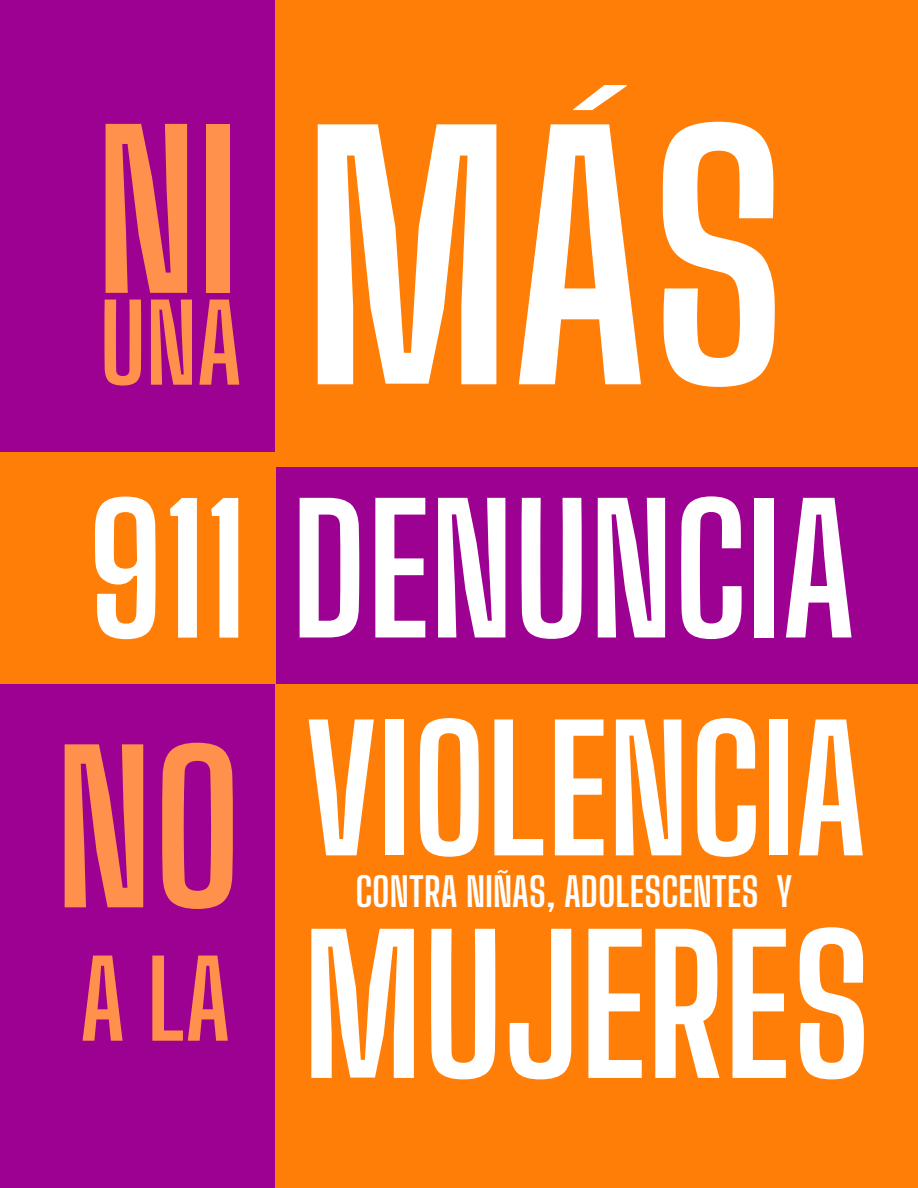
<style>
.page{position:relative;width:918px;height:1188px;background:#9d0191}
.page>*{position:absolute;margin:0;border:0;box-sizing:border-box;transform-origin:0 0}
.t1{font:700 324.9px "Big Shoulders Display";color:#fff}
.t2{font:700 203.7px "Big Shoulders Display";color:#ff914d}
.t3{font:700 186.45px "Big Shoulders Display";color:#fff}
.t4{font:700 174.6px "Big Shoulders Display";color:#fff}
.t5{font:700 169.8px "Big Shoulders Display";color:#fff}
.t6{font:700 106.35px "Big Shoulders Display";color:#ff914d}
.t7{font:700 39.9px "Big Shoulders Display";color:#fff}
</style>
<div class="page">
<div style="left:275px;top:0;width:643px;height:467px;background:#ff7e07"></div>
<div style="left:0;top:452px;width:275px;height:232px;background:#ff7e07"></div>
<div style="left:275px;top:684px;width:643px;height:504px;background:#ff7e07"></div>
<h3 class="t6" style="left:96px;top:280px;width:147px"><sup>NI</sup>UNA</h3>
<h1 class="t1" style="left:303px;top:65px;width:489px">MÁS</h1>
<h3 class="t4" style="left:87px;top:466px;width:770px">911 DENUNCIA</h3>
<h2 class="t2" style="left:55px;top:707px;width:188px">NO</h2>
<h3 class="t6" style="left:80px;top:936px;width:151px">ALA</h3>
<h3 class="t5" style="left:305px;top:688px;width:563px">VIOLENCIA</h3>
<p class="t7" style="left:355px;top:868px;width:439px">CONTRA NIÑAS, ADOLESCENTES Y</p>
<h3 class="t3" style="left:303px;top:894px;width:571px">MUJERES</h3>
</div>
